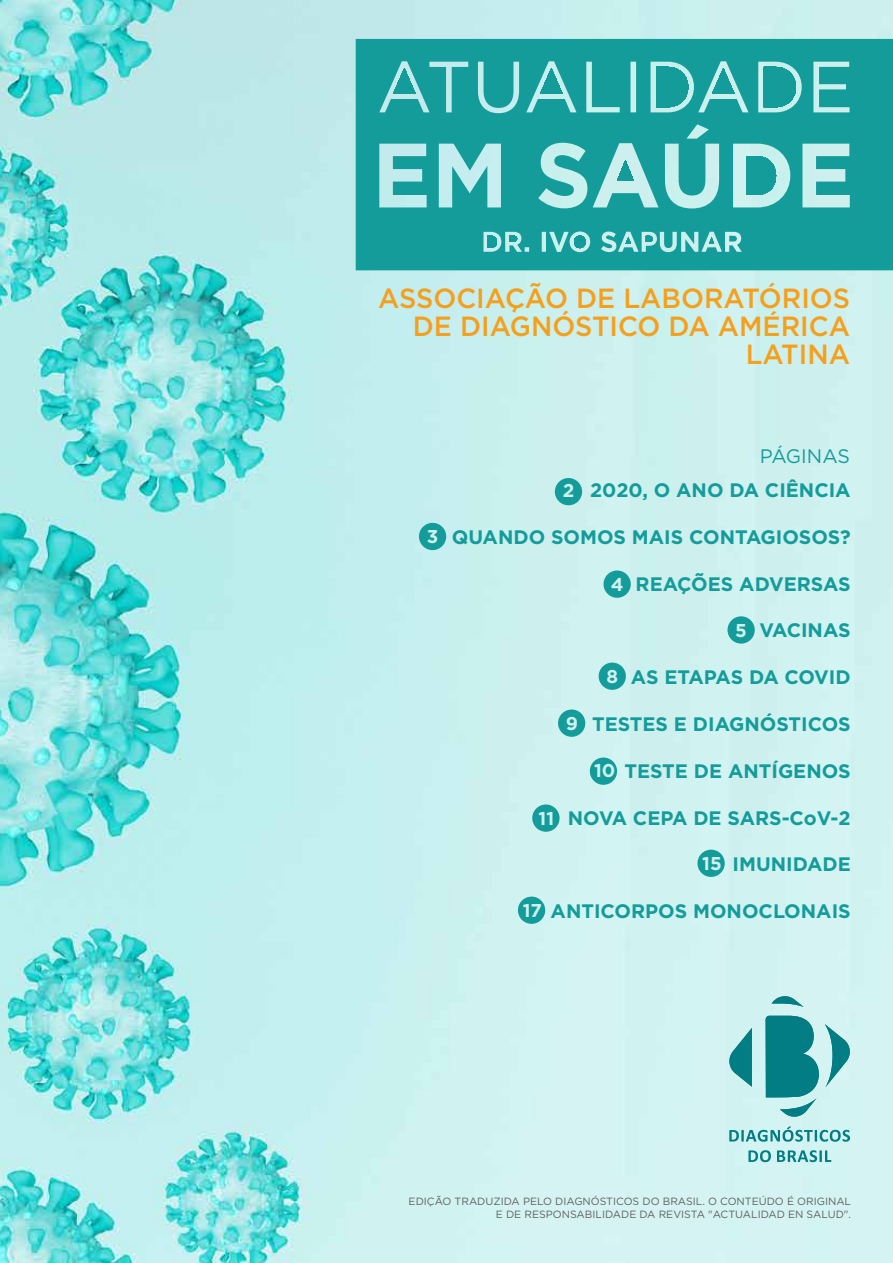
<style>
.page{position:relative;width:893px;height:1263px;background:#fff}
.page>*{position:absolute;margin:0;border:0;box-sizing:border-box;transform-origin:0 0}
.t1{font:500 27.75px/27.8px "Gotham";color:#f5a01c;text-align:right}
.t2{font:700 19.5px "Gotham";color:#149c9a}
.t3{font:19.5px "Gotham";letter-spacing:-.005em;color:#149c9a}
.t4{font:700 18.6px "Gotham";color:#cff2f1}
.t5{font:10.5px/13.5px "Gotham";color:#606060;text-align:right}
.s1{font-size:18.6px;color:#cff2f1}
</style>
<div class="page">
<img style="left:0;top:0;width:893px;height:1263px">
<svg style="left:356px;top:39px;width:537px;height:231px;fill:#149c9a"></svg>
<div style="left:555px;top:478px;width:27px;height:27px;background:#149c9a;border-radius:50%"></div>
<div style="left:419px;top:523px;width:27px;height:27px;background:#149c9a;border-radius:50%"></div>
<div style="left:603px;top:570px;width:28px;height:28px;background:#149c9a;border-radius:50%"></div>
<div style="left:727px;top:616px;width:28px;height:28px;background:#149c9a;border-radius:50%"></div>
<div style="left:599px;top:663px;width:27px;height:27px;background:#149c9a;border-radius:50%"></div>
<div style="left:558px;top:709px;width:27px;height:28px;background:#149c9a;border-radius:50%"></div>
<div style="left:590px;top:757px;width:27px;height:28px;background:#149c9a;border-radius:50%"></div>
<div style="left:532px;top:804px;width:27px;height:28px;background:#149c9a;border-radius:50%"></div>
<div style="left:697px;top:850px;width:28px;height:27px;background:#149c9a;border-radius:50%"></div>
<div style="left:518px;top:896px;width:27px;height:28px;background:#149c9a;border-radius:50%"></div>
<svg style="left:727px;top:994px;width:125px;height:124px"></svg>
<svg style="left:729px;top:1126px;width:121px;height:36px"></svg>
<h1 class="t1" style="left:378px;top:284px;width:473px">ASSOCIAÇÃO DE LABORATÓRIOS<br>DE DIAGNÓSTICO DA AMÉRICA<br>LATINA</h1>
<p class="t4" style="left:427px;top:524px;width:13px">3</p>
<p class="t3" style="left:760px;top:443px;width:92px">PÁGINAS</p>
<p class="t2" style="left:590px;top:477px;width:262px">2020, O ANO DA CIÊNCIA</p>
<p class="t2" style="left:452px;top:524px;width:400px">QUANDO SOMOS MAIS CONTAGIOSOS?</p>
<p class="t2" style="left:636px;top:571px;width:217px">REAÇÕES ADVERSAS</p>
<p class="t2" style="left:759px;top:617px;width:93px">VACINAS</p>
<p class="t2" style="left:631px;top:664px;width:221px">AS ETAPAS DA COVID</p>
<p class="t2" style="left:592px;top:711px;width:260px">TESTES E DIAGNÓSTICOS</p>
<p class="t2" style="left:624px;top:758px;width:228px">TESTE DE ANTÍGENOS</p>
<p class="t2" style="left:568px;top:805px;width:284px">NOVA CEPA DE SARS-CoV-2</p>
<p class="t2" style="left:732px;top:851px;width:120px">IMUNIDADE</p>
<p class="t2" style="left:523px;top:898px;width:329px"><span class="s1">17</span> ANTICORPOS MONOCLONAIS</p>
<p class="t4" style="left:563px;top:478px;width:13px">2</p>
<p class="t4" style="left:611px;top:572px;width:14px">4</p>
<p class="t4" style="left:735px;top:618px;width:13px">5</p>
<p class="t4" style="left:606px;top:664px;width:13px">8</p>
<p class="t4" style="left:566px;top:711px;width:14px">9</p>
<p class="t4" style="left:594px;top:758px;width:23px">10</p>
<p class="t4" style="left:539px;top:806px;width:17px">11</p>
<p class="t4" style="left:702px;top:851px;width:21px">15</p>
<p class="t5" style="left:409px;top:1194px;width:444px">EDIÇÃO TRADUZIDA PELO DIAGNÓSTICOS DO BRASIL. O CONTEÚDO É ORIGINAL<br>E DE RESPONSABILIDADE DA REVISTA "ACTUALIDAD EN SALUD".</p>
</div>
